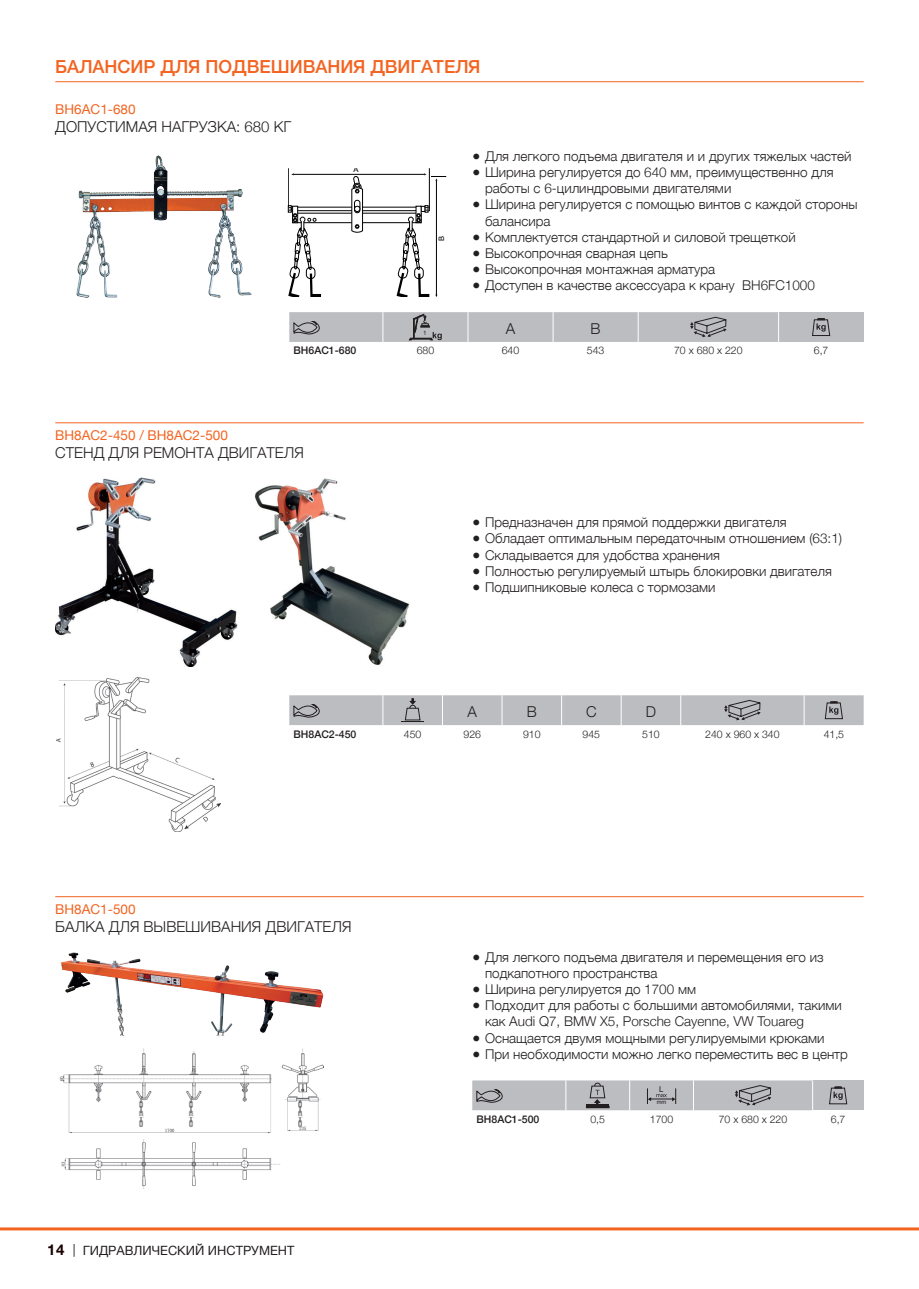
<style>
.page{position:relative;width:919px;height:1289px;background:#fff}
.page>*{position:absolute;margin:0;border:0;box-sizing:border-box;transform-origin:0 0}
.t1{font:500 18px "Helvetica Neue";color:#f36421}
.Subtitulo_producto_R{font:300 15px "Helvetica Neue";color:#231f20}
.TextoCabecera{font:300 15px "Helvetica Neue";color:#231f20}
.t2{font:300 13.5px/16.2px "Helvetica Neue";color:#231f20}
.REF_Producto_RU{font:13.5px "Helvetica Neue";color:#f36421}
.REF_Producto_RU_-_SI{font:13.5px "Helvetica Neue";color:#f36421}
.t3{font:12.75px "Helvetica Neue";color:#231f20}
.Texto_tabla{font:300 10.5px "Helvetica Neue";color:#231f20}
.Codigo_tabla{font:500 10.5px "Helvetica Neue";color:#231f20}
.t4{font:7.95px "Arial";color:#231f20}
.t5{font:7.65px "Arial";color:#000}
.t6{font:6px "Arial";color:#231f20}
.t7{font:5.85px "Arial";color:#231f20}
.s1{font-family:"Helvetica Neue LT Std";font-weight:700;font-size:15px;color:#1b0000}
.s2{font-family:"Helvetica Neue LT Std"}
</style>
<div class="page">
<svg style="left:0;top:1227px;width:918px;height:4px;background:#f58a58"></svg>
<hr style="left:55px;top:81px;width:808px;height:1px;background:#f36421">
<div style="left:778px;top:312px;width:85px;height:30px;background:#bcbdc0"></div>
<hr style="left:778px;top:312px;width:1px;height:30px;background:#fff">
<svg style="left:289px;top:312px;width:489px;height:30px;background:#b8b9bc"></svg>
<svg style="left:812px;top:318px;width:18px;height:18px"></svg>
<hr style="left:429px;top:168px;width:1px;height:39px;background:#000">
<hr style="left:288px;top:168px;width:1px;height:39px;background:#000">
<svg style="left:288px;top:173px;width:158px;height:124px"></svg>
<img style="left:76px;top:155px;width:176px;height:143px">
<img style="left:59px;top:952px;width:265px;height:128px">
<hr style="left:55px;top:896px;width:808px;height:1px;background:#f36421">
<img style="left:60px;top:1048px;width:263px;height:141px">
<div style="left:812px;top:1080px;width:51px;height:30px;background:#bcbdc0"></div>
<hr style="left:812px;top:1080px;width:1px;height:30px;background:#fff">
<svg style="left:472px;top:1080px;width:340px;height:30px;background:#b5b6b9"></svg>
<svg style="left:829px;top:1086px;width:18px;height:18px"></svg>
<img style="left:254px;top:478px;width:156px;height:187px">
<hr style="left:55px;top:422px;width:808px;height:1px;background:#f36421">
<svg style="left:289px;top:695px;width:574px;height:30px;background:#b9b9bc"></svg>
<img style="left:56px;top:677px;width:164px;height:154px">
<img style="left:55px;top:478px;width:182px;height:189px">
<p class="t1" style="left:55px;top:52px;width:427px">БАЛАНСИР ДЛЯ ПОДВЕШИВАНИЯ ДВИГАТЕЛЯ</p>
<p class="REF_Producto_RU_-_SI" style="left:55px;top:100px;width:82px">BH6AC1-680</p>
<p class="Subtitulo_producto_R" style="left:55px;top:115px;width:237px">ДОПУСТИМАЯ НАГРУЗКА: 680 КГ</p>
<p class="t5" style="left:353px;top:164px;width:7px">A</p>
<p class="t5" style="left:436px;top:241px;width:7px;rotate:-90deg">B</p>
<p class="t2" style="left:472px;top:147px;width:381px">● Для легкого подъема двигателя и и других тяжелых частей</p>
<p class="t2" style="left:485px;top:163px;width:350px;text-indent:-13px">● Ширина регулируется до 640 мм, преимущественно для работы с 6-цилиндровыми двигателями</p>
<p class="t2" style="left:485px;top:195px;width:374px;text-indent:-13px">● Ширина регулируется с помощью винтов с каждой стороны балансира</p>
<p class="t2" style="left:472px;top:228px;width:325px">● Комплектуется стандартной и силовой трещеткой</p>
<p class="t2" style="left:472px;top:244px;width:197px">● Высокопрочная сварная цепь</p>
<p class="t2" style="left:472px;top:260px;width:244px">● Высокопрочная монтажная арматура</p>
<p class="t2" style="left:472px;top:276px;width:344px">● Доступен в качестве аксессуара к крану BH6FC1000</p>
<p class="t6" style="left:423px;top:329px;width:5px">1</p>
<p class="TextoCabecera" style="left:506px;top:317px;width:11px">A</p>
<p class="TextoCabecera" style="left:590px;top:317px;width:12px">B</p>
<p class="Codigo_tabla" style="left:293px;top:342px;width:64px">BH6AC1-680</p>
<p class="Texto_tabla" style="left:416px;top:342px;width:19px">680</p>
<p class="Texto_tabla" style="left:501px;top:342px;width:19px">640</p>
<p class="Texto_tabla" style="left:587px;top:342px;width:19px">543</p>
<p class="Texto_tabla" style="left:674px;top:342px;width:70px">70 x 680 x 220</p>
<p class="Texto_tabla" style="left:813px;top:342px;width:16px">6,7</p>
<p class="REF_Producto_RU" style="left:55px;top:425px;width:174px">BH8AC2-450 / BH8AC2-500</p>
<p class="Subtitulo_producto_R" style="left:55px;top:441px;width:250px">СТЕНД ДЛЯ РЕМОНТА ДВИГАТЕЛЯ</p>
<p class="t2" style="left:472px;top:513px;width:316px">● Предназначен для прямой поддержки двигателя</p>
<p class="t2" style="left:472px;top:529px;width:371px">● Обладает оптимальным передаточным отношением (63:1)</p>
<p class="t2" style="left:472px;top:545px;width:249px">● Складывается для удобства хранения</p>
<p class="t2" style="left:472px;top:562px;width:361px">● Полностью регулируемый штырь блокировки двигателя</p>
<p class="t2" style="left:472px;top:578px;width:245px">● Подшипниковые колеса с тормозами</p>
<p class="TextoCabecera" style="left:467px;top:700px;width:11px">A</p>
<p class="TextoCabecera" style="left:526px;top:700px;width:12px">B</p>
<p class="TextoCabecera" style="left:586px;top:700px;width:12px">C</p>
<p class="TextoCabecera" style="left:645px;top:700px;width:12px">D</p>
<p class="Codigo_tabla" style="left:293px;top:725px;width:64px">BH8AC2-450</p>
<p class="Texto_tabla" style="left:404px;top:725px;width:19px">450</p>
<p class="Texto_tabla" style="left:463px;top:725px;width:19px">926</p>
<p class="Texto_tabla" style="left:523px;top:725px;width:19px">910</p>
<p class="Texto_tabla" style="left:582px;top:725px;width:19px">945</p>
<p class="Texto_tabla" style="left:642px;top:725px;width:19px">510</p>
<p class="Texto_tabla" style="left:705px;top:725px;width:76px">240 x 960 x 340</p>
<p class="Texto_tabla" style="left:823px;top:725px;width:22px">41,5</p>
<p class="REF_Producto_RU" style="left:55px;top:899px;width:82px">BH8AC1-500</p>
<p class="Subtitulo_producto_R" style="left:55px;top:914px;width:297px">БАЛКА ДЛЯ ВЫВЕШИВАНИЯ ДВИГАТЕЛЯ</p>
<p class="t3" style="left:48px;top:1241px;width:248px"><span class="s1">14</span> <span class="s2">|</span> ГИДРАВЛИЧЕСКИЙ ИНСТРУМЕНТ</p>
<p class="t2" style="left:485px;top:947px;width:340px;text-indent:-13px">● Для легкого подъема двигателя и перемещения его из подкапотного пространства</p>
<p class="t2" style="left:472px;top:980px;width:225px">● Ширина регулируется до 1700 мм</p>
<p class="t2" style="left:485px;top:996px;width:358px;text-indent:-13px">● Подходит для работы с большими автомобилями, такими как Audi Q7, BMW X5, Porsche Cayenne, VW Touareg</p>
<p class="t2" style="left:472px;top:1028px;width:354px">● Оснащается двумя мощными регулируемыми крюками</p>
<p class="t2" style="left:472px;top:1044px;width:377px">● При необходимости можно легко переместить вес в центр</p>
<p class="t4" style="left:659px;top:1084px;width:6px">L</p>
<p class="t7" style="left:656px;top:1098px;width:11px">mm</p>
<p class="Codigo_tabla" style="left:476px;top:1110px;width:64px">BH8AC1-500</p>
<p class="Texto_tabla" style="left:590px;top:1110px;width:16px">0,5</p>
<p class="Texto_tabla" style="left:650px;top:1110px;width:25px">1700</p>
<p class="Texto_tabla" style="left:718px;top:1110px;width:70px">70 x 680 x 220</p>
<p class="Texto_tabla" style="left:830px;top:1110px;width:16px">6,7</p>
</div>
